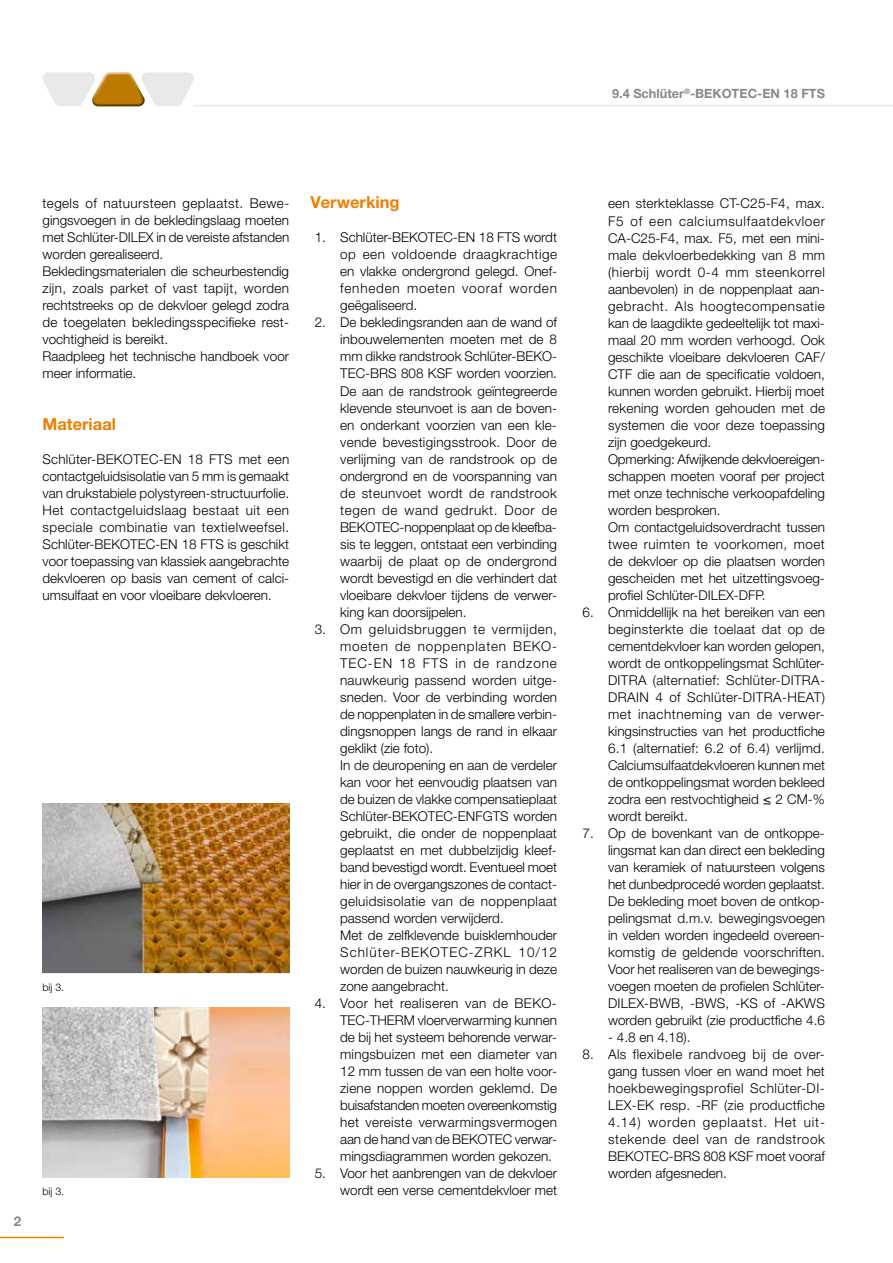
<style>
.page{position:relative;width:893px;height:1263px;background:#fff}
.page>*{position:absolute;margin:0;border:0;box-sizing:border-box;transform-origin:0 0}
.t1{font:700 16.5px "Helvetica Neue LT Pro";color:#ee7f00}
.t2{font:300 13.5px/17px "Helvetica Neue LT Pro";color:#000;text-align:justify}
.t3{font:700 13.5px "Helvetica Neue LT Pro";color:#87888a}
.t4{font:700 12.75px "Helvetica Neue LT Pro";color:#87888a}
.t5{font:300 10.5px "Helvetica Neue LT Pro";color:#000}
</style>
<div class="page">
<hr style="left:194px;top:105px;width:699px;height:1px;background:#e9e9ea">
<svg style="left:43px;top:72px;width:151px;height:34px"></svg>
<hr style="left:0;top:1237px;width:64px;height:1px;background:#ee7f00">
<img style="left:43px;top:804px;width:246px;height:168px">
<img style="left:43px;top:1008px;width:246px;height:170px">
<p class="t4" style="left:612px;top:86px;width:214px">9.4 Schlüter<sup>®</sup>-BEKOTEC-EN 18 FTS</p>
<p class="t3" style="left:14px;top:1213px;width:9px">2</p>
<p class="t2" style="left:43px;top:195px;width:248px;text-align:left">tegels of natuursteen geplaatst. Bewe&shy;gingsvoegen in de bekledingslaag moeten met Schlüter-DILEX in de vereiste afstanden worden gerealiseerd.<br>Bekledingsmaterialen die scheurbestendig zijn, zoals parket of vast tapijt, worden rechtstreeks op de dekvloer gelegd zodra de toegelaten bekledingsspecifieke rest&shy;vochtigheid is bereikt.<br>Raadpleeg het technische handboek voor meer informatie.</p>
<p class="t1" style="left:43px;top:413px;width:75px">Materiaal</p>
<p class="t2" style="left:43px;top:450px;width:248px">Schlüter-BEKOTEC-EN 18 FTS met een contactgeluidsisolatie van 5 mm is gemaakt van drukstabiele polystyreen-structuurfolie.<br>Het contactgeluidslaag bestaat uit een speciale combinatie van textielweefsel.<br>Schlüter-BEKOTEC-EN 18 FTS is geschikt voor toepassing van klassiek aangebrachte dekvloeren op basis van cement of calci&shy;umsulfaat en voor vloeibare dekvloeren.</p>
<p class="t5" style="left:43px;top:981px;width:23px">bij 3.</p>
<p class="t5" style="left:43px;top:1185px;width:23px">bij 3.</p>
<p class="t1" style="left:310px;top:192px;width:91px">Verwerking</p>
<p class="t2" style="left:340px;top:229px;width:218px;text-indent:-26px">1. Schlüter-BEKOTEC-EN 18 FTS wordt op een voldoende draagkrachtige en vlakke ondergrond gelegd. Onef&shy;fenheden moeten vooraf worden geëgaliseerd.</p>
<p class="t2" style="left:340px;top:314px;width:218px;text-indent:-26px">2. De bekledingsranden aan de wand of inbouwelementen moeten met de 8 mm dikke randstrook Schlüter-BEKO-TEC-BRS 808 KSF worden voorzien.<br>De aan de randstrook geïntegreerde klevende steunvoet is aan de boven&shy;en onderkant voorzien van een kle&shy;vende bevestigingsstrook. Door de verlijming van de randstrook op de ondergrond en de voorspanning van de steunvoet wordt de randstrook tegen de wand gedrukt. Door de BEKOTEC-noppenplaat op de kleefba&shy;sis te leggen, ontstaat een verbinding waarbij de plaat op de ondergrond wordt bevestigd en die verhindert dat vloeibare dekvloer tijdens de verwer&shy;king kan doorsijpelen.</p>
<p class="t2" style="left:340px;top:620px;width:218px;text-align:left;text-indent:-26px">3. Om geluidsbruggen te vermijden, moeten de noppenplaten BEKO-TEC-EN 18 FTS in de randzone nauwkeurig passend worden uitge&shy;sneden. Voor de verbinding worden de noppenplaten in de smallere verbin&shy;dingsnoppen langs de rand in elkaar geklikt (zie foto).<br>In de deuropening en aan de verdeler kan voor het eenvoudig plaatsen van de buizen de vlakke compensatieplaat Schlüter-BEKOTEC-ENFGTS worden gebruikt, die onder de noppenplaat geplaatst en met dubbelzijdig kleef&shy;band bevestigd wordt. Eventueel moet hier in de overgangszones de contact&shy;geluidsisolatie van de noppenplaat passend worden verwijderd.<br>Met de zelfklevende buisklemhouder Schlüter-BEKOTEC-ZRKL 10/12 worden de buizen nauwkeurig in deze zone aangebracht.</p>
<p class="t2" style="left:340px;top:994px;width:218px;text-indent:-26px">4. Voor het realiseren van de BEKO-TEC-THERM vloerverwarming kunnen de bij het systeem behorende verwar&shy;mingsbuizen met een diameter van 12 mm tussen de van een holte voor&shy;ziene noppen worden geklemd. De buisafstanden moeten overeenkomstig het vereiste verwarmingsvermogen aan de hand van de BEKOTEC verwar&shy;mingsdiagrammen worden gekozen.</p>
<p class="t2" style="left:315px;top:1164px;width:244px;text-align:right">5. Voor het aanbrengen van de dekvloer wordt een verse cementdekvloer met</p>
<p class="t2" style="left:608px;top:195px;width:218px;text-align:left">een sterkteklasse CT-C25-F4, max.<br>F5 of een calciumsulfaatdekvloer CA-C25-F4, max. F5, met een mini&shy;male dekvloerbedekking van 8 mm (hierbij wordt 0-4 mm steenkorrel aanbevolen) in de noppenplaat aan&shy;gebracht. Als hoogtecompensatie kan de laagdikte gedeeltelijk tot maxi&shy;maal 20 mm worden verhoogd. Ook geschikte vloeibare dekvloeren CAF/ CTF die aan de specificatie voldoen, kunnen worden gebruikt. Hierbij moet rekening worden gehouden met de systemen die voor deze toepassing zijn goedgekeurd.<br>Opmerking: Afwijkende dekvloereigen&shy;schappen moeten vooraf per project met onze technische verkoopafdeling worden besproken.<br>Om contactgeluidsoverdracht tussen twee ruimten te voorkomen, moet de dekvloer op die plaatsen worden gescheiden met het uitzettingsvoeg&shy;profiel Schlüter-DILEX-DFP.</p>
<p class="t2" style="left:608px;top:603px;width:219px;text-indent:-26px">6. Onmiddellijk na het bereiken van een beginsterkte die toelaat dat op de cementdekvloer kan worden gelopen, wordt de ontkoppelingsmat Schlüter-DITRA (alternatief: Schlüter-DITRA-DRAIN 4 of Schlüter-DITRA-HEAT) met inachtneming van de verwer&shy;kingsinstructies van het productfiche 6.1 (alternatief: 6.2 of 6.4) verlijmd.<br>Calciumsulfaatdekvloeren kunnen met de ontkoppelingsmat worden bekleed zodra een restvochtigheid ≤ 2 CM-% wordt bereikt.</p>
<p class="t2" style="left:608px;top:824px;width:218px;text-indent:-26px">7. Op de bovenkant van de ontkoppe&shy;lingsmat kan dan direct een bekleding van keramiek of natuursteen volgens het dunbedprocedé worden geplaatst.<br>De bekleding moet boven de ontkop&shy;pelingsmat d.m.v. bewegingsvoegen in velden worden ingedeeld overeen&shy;komstig de geldende voorschriften.<br>Voor het realiseren van de bewegings&shy;voegen moeten de profielen Schlüter-DILEX-BWB, -BWS, -KS of -AKWS worden gebruikt (zie productfiche 4.6</p>
<p class="t2" style="left:608px;top:1028px;width:84px">- 4.8 en 4.18).</p>
<p class="t2" style="left:608px;top:1045px;width:218px;text-indent:-26px">8. Als flexibele randvoeg bij de over&shy;gang tussen vloer en wand moet het hoekbewegingsprofiel Schlüter-DI-LEX-EK resp. -RF (zie productfiche 4.14) worden geplaatst. Het uit&shy;stekende deel van de randstrook BEKOTEC-BRS 808 KSF moet vooraf worden afgesneden.</p>
</div>
